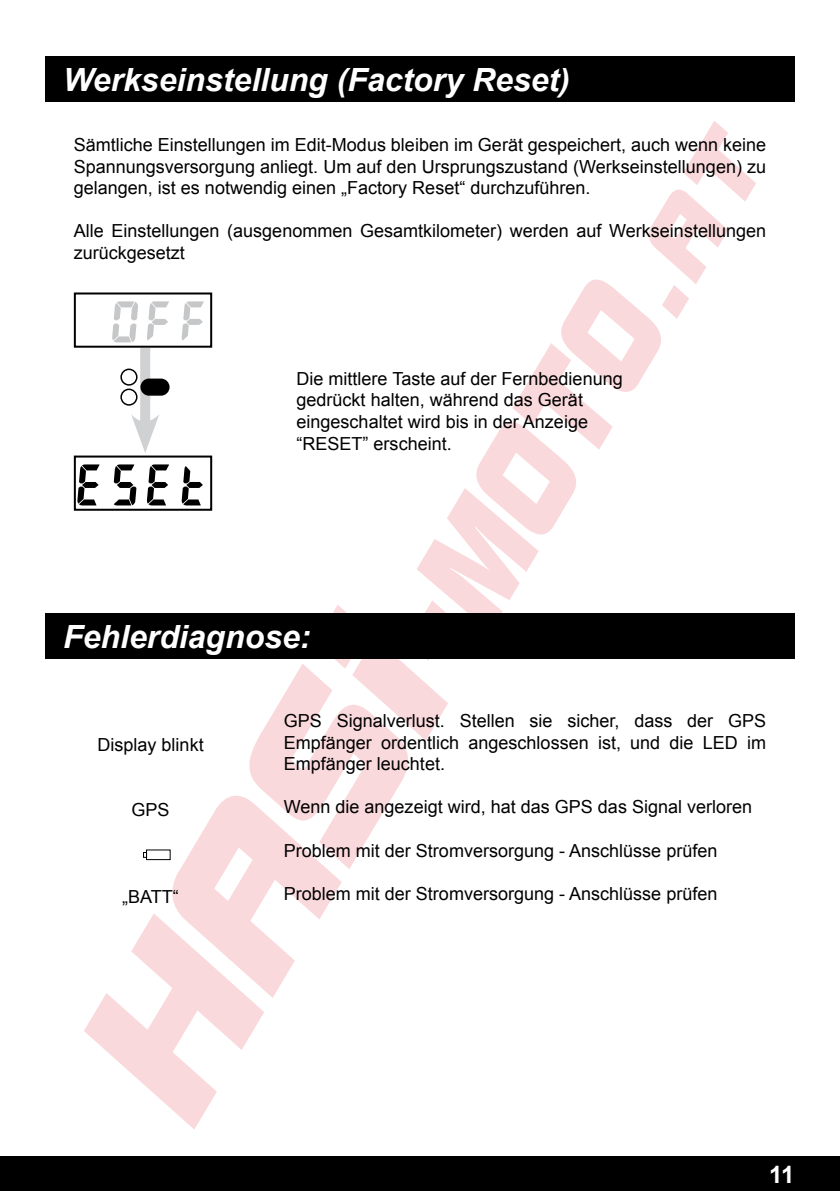
<style>
.page{position:relative;width:840px;height:1191px;background:#fff}
.page>*{position:absolute;margin:0;border:0;box-sizing:border-box;transform-origin:0 0}
.t1{font:italic 700 32px "Arial";color:#fff}
.t2{font:700 24px "Arial";color:#fff}
.t3{font:18px/21.6px "Arial";color:#000}
</style>
<div class="page">
<svg style="left:84px;top:658px;width:364px;height:471px"></svg>
<svg style="left:315px;top:605px;width:52px;height:63px"></svg>
<svg style="left:417px;top:279px;width:244px;height:334px"></svg>
<svg style="left:648px;top:121px;width:107px;height:198px"></svg>
<svg style="left:407px;top:600px;width:45px;height:60px"></svg>
<div style="left:0;top:1157px;width:839px;height:34px;background:#000"></div>
<div style="left:140px;top:348px;width:10px;height:82px;background:#d0d1d2"></div>
<svg style="left:131px;top:414px;width:28px;height:39px"></svg>
<div style="left:74px;top:455px;width:138px;height:56px;border:2px solid #000"></div>
<svg style="left:77px;top:464px;width:23px;height:41px"></svg>
<svg style="left:114px;top:464px;width:22px;height:41px"></svg>
<svg style="left:147px;top:464px;width:22px;height:41px"></svg>
<svg style="left:181px;top:466px;width:22px;height:39px"></svg>
<div style="left:45px;top:57px;width:749px;height:45px;background:#000"></div>
<div style="left:74px;top:292px;width:138px;height:56px;border:2px solid #000"></div>
<svg style="left:112px;top:301px;width:26px;height:41px"></svg>
<svg style="left:147px;top:301px;width:22px;height:39px"></svg>
<svg style="left:181px;top:301px;width:23px;height:39px"></svg>
<div style="left:141px;top:379px;width:28px;height:16px;background:#000;border-radius:8px"></div>
<div style="left:140px;top:378px;width:29px;height:18px;border:2px solid #000;border-radius:8px"></div>
<div style="left:120px;top:368px;width:17px;height:18px;border:2px solid #000;border-radius:50%"></div>
<div style="left:120px;top:388px;width:17px;height:18px;border:2px solid #000;border-radius:50%"></div>
<div style="left:45px;top:613px;width:749px;height:45px;background:#000"></div>
<div style="left:74px;top:737px;width:153px;height:13px;background:#fff"></div>
<svg style="left:142px;top:849px;width:29px;height:11px"></svg>
<h1 class="t1" style="left:63px;top:58px;width:508px">Werkseinstellung (Factory Reset)</h1>
<p class="t3" style="left:74px;top:134px;width:693px;text-align:justify">Sämtliche Einstellungen im Edit-Modus bleiben im Gerät gespeichert, auch wenn keine Spannungsversorgung anliegt. Um auf den Ursprungszustand (Werkseinstellungen) zu gelangen, ist es notwendig einen „Factory Reset“ durchzuführen.</p>
<p class="t3" style="left:74px;top:220px;width:693px">Alle Einstellungen (ausgenommen Gesamtkilometer) werden auf Werkseinstellungen zurückgesetzt</p>
<p class="t3" style="left:296px;top:368px;width:327px">Die mittlere Taste auf der Fernbedienung gedrückt halten, während das Gerät eingeschaltet wird bis in der Anzeige “RESET” erscheint.</p>
<h1 class="t1" style="left:63px;top:615px;width:249px">Fehlerdiagnose:</h1>
<p class="t3" style="left:97px;top:733px;width:108px">Display blinkt</p>
<p class="t3" style="left:131px;top:799px;width:40px">GPS</p>
<p class="t3" style="left:122px;top:886px;width:58px">„BATT“</p>
<p class="t3" style="left:283px;top:710px;width:483px;text-align:justify">GPS Signalverlust. Stellen sie sicher, dass der GPS Empfänger ordentlich angeschlossen ist, und die LED im Empfänger leuchtet.</p>
<p class="t3" style="left:283px;top:796px;width:469px">Wenn die angezeigt wird, hat das GPS das Signal verloren</p>
<p class="t3" style="left:283px;top:839px;width:435px">Problem mit der Stromversorgung - Anschlüsse prüfen</p>
<p class="t3" style="left:283px;top:883px;width:435px">Problem mit der Stromversorgung - Anschlüsse prüfen</p>
<h2 class="t2" style="left:768px;top:1158px;width:27px">11</h2>
</div>
